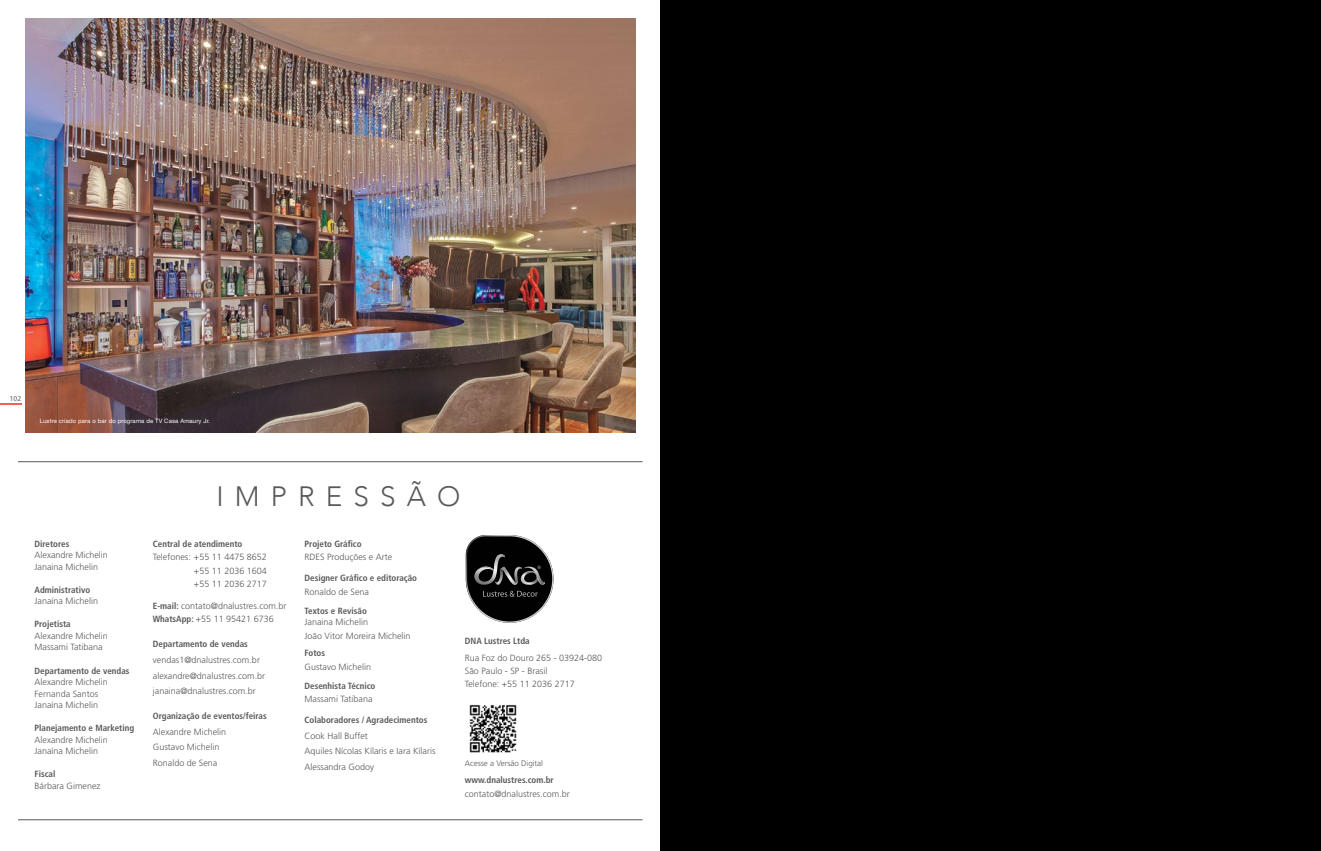
<style>
.page{position:relative;width:1321px;height:851px;background:#fff}
.page>*{position:absolute;margin:0;border:0;box-sizing:border-box;transform-origin:0 0}
.t1{font:300 27.9px "Avenir";letter-spacing:.4em;color:#58595b}
.t2{font:300 9px/15.5px "Frutiger LT Std";color:#58595b}
.t3{font:700 condensed 9px "Frutiger LT Std";color:#58595b}
.t4{font:300 8px "Frutiger LT Std";color:#58595b}
.t5{font:7px "Frutiger LT Std";color:#6d6e71}
.t6{font:6px "Helvetica Neue LT Std";letter-spacing:.02em;color:#fff}
.s1{font-weight:700;font-stretch:condensed}
</style>
<div class="page">
<hr style="left:18px;top:461px;width:624px;height:1px;background:#58595b">
<hr style="left:18px;top:819px;width:624px;height:1px;background:#58595b">
<img style="left:469px;top:704px;width:48px;height:49px">
<img style="left:26px;top:18px;width:610px;height:414px">
<svg style="left:466px;top:535px;width:87px;height:87px;background:#404040"></svg>
<div style="left:660px;top:0;width:661px;height:850px;background:#000"></div>
<hr style="left:0;top:403px;width:21px;height:2px;background:#f16350">
<p class="t5" style="left:10px;top:395px;width:13px">102</p>
<p class="t6" style="left:40px;top:417px;width:172px">Lustre criado para o bar do programa de TV Casa Amaury Jr.</p>
<p class="t3" style="left:35px;top:538px;width:36px">Diretores</p>
<p class="t2" style="left:35px;top:549px;width:75px;line-height:11.5px">Alexandre Michelin<br>Janaina Michelin</p>
<p class="t3" style="left:35px;top:584px;width:57px">Administrativo</p>
<p class="t2" style="left:35px;top:593px;width:65px">Janaína Michelin</p>
<p class="t3" style="left:35px;top:619px;width:38px">Projetista</p>
<p class="t2" style="left:35px;top:630px;width:75px;line-height:11.5px">Alexandre Michelin<br>Massami Tatibana</p>
<p class="t3" style="left:35px;top:665px;width:97px">Departamento de vendas</p>
<p class="t2" style="left:35px;top:676px;width:75px;line-height:11.5px">Alexandre Michelin<br>Fernanda Santos<br>Janaína Michelin</p>
<p class="t3" style="left:35px;top:722px;width:101px">Planejamento e Marketing</p>
<p class="t2" style="left:35px;top:733px;width:75px;line-height:11.5px">Alexandre Michelin<br>Janaína Michelin</p>
<p class="t3" style="left:35px;top:768px;width:22px">Fiscal</p>
<p class="t2" style="left:35px;top:777px;width:67px">Bárbara Gimenez</p>
<h1 class="t1" style="left:216px;top:480px;width:246px">IMPRESSÃO</h1>
<p class="t3" style="left:153px;top:538px;width:91px">Central de atendimento</p>
<p class="t2" style="left:194px;top:550px;width:74px;line-height:13.5px;text-align:justify;text-indent:-41px">Telefones: +55 11 4475 8652 +55 11 2036 1604 +55 11 2036 2717</p>
<p class="t2" style="left:153px;top:599px;width:135px;line-height:13.5px"><span class="s1">E-mail:</span> contato@dnalustres.com.br<br><span class="s1">WhatsApp:</span> +55 11 95421 6736</p>
<p class="t3" style="left:153px;top:639px;width:97px">Departamento de vendas</p>
<p class="t2" style="left:153px;top:652px;width:114px">vendas1@dnalustres.com.br alexandre@dnalustres.com.br janaina@dnalustres.com.br</p>
<p class="t3" style="left:153px;top:710px;width:115px">Organização de eventos/feiras</p>
<p class="t2" style="left:153px;top:723px;width:75px">Alexandre Michelin<br>Gustavo Michelin<br>Ronaldo de Sena</p>
<p class="t3" style="left:305px;top:538px;width:59px">Projeto Gráfico</p>
<p class="t2" style="left:305px;top:549px;width:89px">RDES Produções e Arte</p>
<p class="t3" style="left:305px;top:573px;width:114px">Designer Gráfico e editoração</p>
<p class="t2" style="left:305px;top:584px;width:66px">Ronaldo de Sena</p>
<p class="t3" style="left:305px;top:605px;width:64px">Textos e Revisão</p>
<p class="t2" style="left:305px;top:615px;width:107px;line-height:13.5px">Janaina Michelin<br>João Vitor Moreira Michelin</p>
<p class="t3" style="left:305px;top:647px;width:22px">Fotos</p>
<p class="t2" style="left:305px;top:658px;width:68px">Gustavo Michelin</p>
<p class="t3" style="left:305px;top:680px;width:72px">Desenhista Técnico</p>
<p class="t2" style="left:305px;top:691px;width:70px">Massami Tatibana</p>
<p class="t3" style="left:305px;top:714px;width:124px">Colaboradores / Agradecimentos</p>
<p class="t2" style="left:305px;top:727px;width:132px">Cook Hall Buffet<br>Aquiles Nícolas Kílaris e Iara Kílaris<br>Alessandra Godoy</p>
<p class="t3" style="left:465px;top:635px;width:66px">DNA Lustres Ltda</p>
<p class="t2" style="left:465px;top:651px;width:139px;line-height:13px">Rua Foz do Douro 265 - 03924-080<br>São Paulo - SP - Brasil<br>Telefone: +55 11 2036 2717</p>
<p class="t4" style="left:465px;top:758px;width:80px">Acesse a Versão Digital</p>
<p class="t3" style="left:465px;top:774px;width:90px">www.dnalustres.com.br</p>
<p class="t2" style="left:465px;top:785px;width:107px">contato@dnalustres.com.br</p>
</div>
